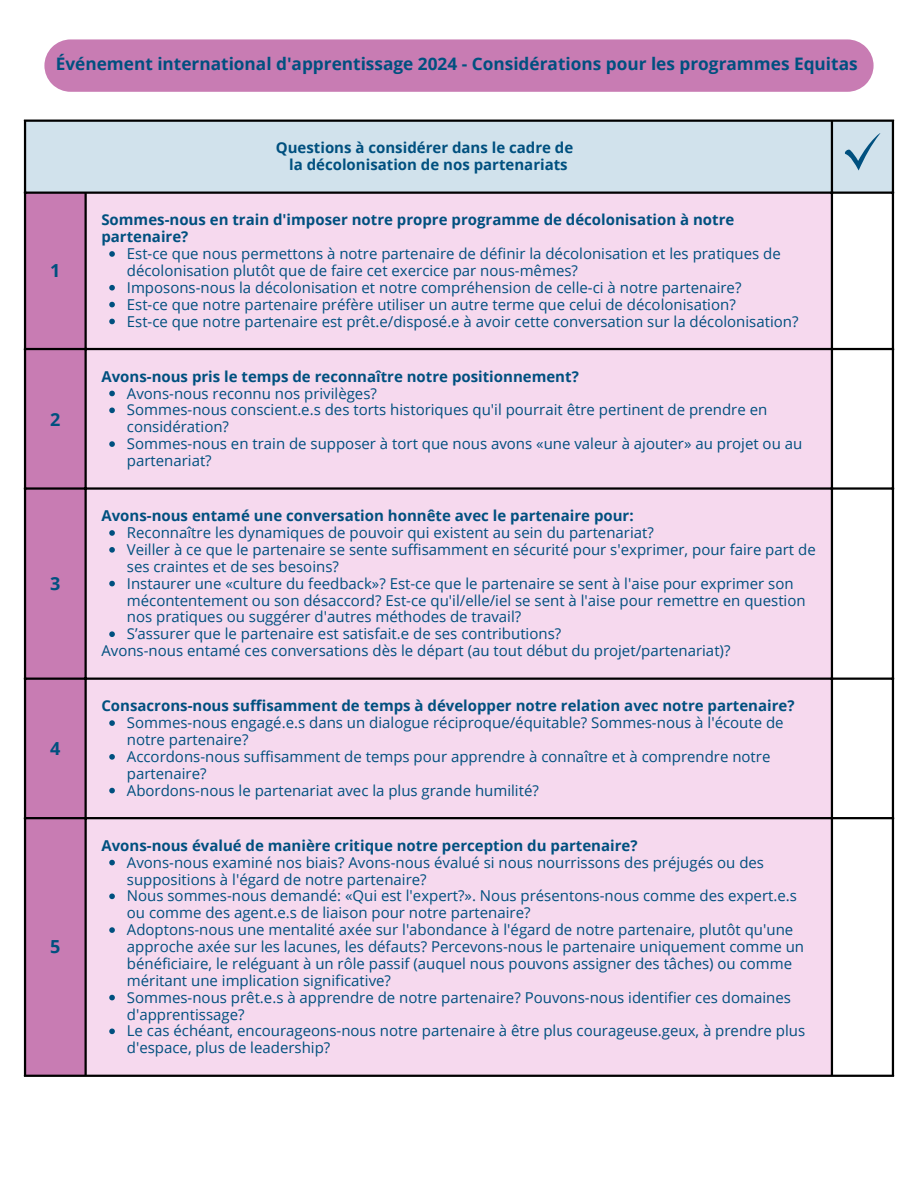
<style>
.page{position:relative;width:918px;height:1188px;background:#fff}
.page>*{position:absolute;margin:0;border:0;box-sizing:border-box;transform-origin:0 0}
.t1{font:700 18px "Open Sans";color:#00507f}
.t2{font:700 17.25px "Open Sans";color:#00507f}
.t3{font:15px/16.8px "Open Sans";color:#00507f}
.t4{font:700 15px/16.8px "Open Sans";color:#00507f}
</style>
<div class="page">
<div style="left:44px;top:39px;width:830px;height:53px;background:#c87cb3"></div>
<div style="left:26px;top:122px;width:866px;height:70px;background:#d1e2ec"></div>
<div style="left:26px;top:194px;width:59px;height:881px;background:#c87cb3"></div>
<div style="left:87px;top:194px;width:744px;height:881px;background:#f6d9ee"></div>
<svg style="left:109px;top:251px;width:6px;height:6px"></svg>
<svg style="left:109px;top:285px;width:6px;height:6px"></svg>
<svg style="left:109px;top:302px;width:6px;height:5px"></svg>
<svg style="left:109px;top:319px;width:6px;height:5px"></svg>
<svg style="left:109px;top:391px;width:6px;height:5px"></svg>
<svg style="left:109px;top:408px;width:6px;height:5px"></svg>
<svg style="left:109px;top:441px;width:6px;height:6px"></svg>
<svg style="left:109px;top:530px;width:6px;height:6px"></svg>
<svg style="left:109px;top:547px;width:6px;height:6px"></svg>
<svg style="left:109px;top:581px;width:6px;height:5px"></svg>
<svg style="left:109px;top:631px;width:6px;height:6px"></svg>
<svg style="left:109px;top:720px;width:6px;height:6px"></svg>
<svg style="left:109px;top:754px;width:6px;height:6px"></svg>
<svg style="left:109px;top:788px;width:6px;height:5px"></svg>
<svg style="left:109px;top:860px;width:6px;height:5px"></svg>
<svg style="left:109px;top:894px;width:6px;height:5px"></svg>
<svg style="left:109px;top:927px;width:6px;height:6px"></svg>
<svg style="left:109px;top:995px;width:6px;height:5px"></svg>
<svg style="left:109px;top:1029px;width:6px;height:5px"></svg>
<hr style="left:24px;top:122px;width:2px;height:953px;background:#000">
<hr style="left:85px;top:194px;width:2px;height:881px;background:#000">
<hr style="left:831px;top:122px;width:2px;height:953px;background:#000">
<hr style="left:892px;top:122px;width:2px;height:953px;background:#000">
<hr style="left:24px;top:120px;width:870px;height:2px;background:#000">
<hr style="left:24px;top:192px;width:870px;height:2px;background:#000">
<hr style="left:24px;top:348px;width:870px;height:2px;background:#000">
<hr style="left:24px;top:487px;width:870px;height:3px;background:#000">
<hr style="left:24px;top:678px;width:870px;height:2px;background:#000">
<hr style="left:24px;top:817px;width:870px;height:2px;background:#000">
<hr style="left:24px;top:1075px;width:870px;height:2px;background:#000">
<svg style="left:844px;top:130px;width:39px;height:41px"></svg>
<p class="t2" style="left:56px;top:52px;width:803px">Événement international d'apprentissage 2024 - Considérations pour les programmes Equitas</p>
<p class="t1" style="left:50px;top:258px;width:12px">1</p>
<p class="t1" style="left:50px;top:406px;width:12px">2</p>
<p class="t1" style="left:50px;top:571px;width:12px">3</p>
<p class="t1" style="left:50px;top:736px;width:12px">4</p>
<p class="t1" style="left:50px;top:934px;width:12px">5</p>
<h1 class="t4" style="left:276px;top:139px;width:299px">Questions à considérer dans le cadre de</h1>
<p class="t4" style="left:289px;top:156px;width:280px">la décolonisation de nos partenariats</p>
<p class="t4" style="left:101px;top:211px;width:635px">Sommes-nous en train d'imposer notre propre programme de décolonisation à notre partenaire?</p>
<p class="t3" style="left:127px;top:245px;width:656px">Est-ce que nous permettons à notre partenaire de définir la décolonisation et les pratiques de décolonisation plutôt que de faire cet exercice par nous-mêmes?</p>
<p class="t3" style="left:127px;top:279px;width:616px">Imposons-nous la décolonisation et notre compréhension de celle-ci à notre partenaire?</p>
<p class="t3" style="left:127px;top:295px;width:610px">Est-ce que notre partenaire préfère utiliser un autre terme que celui de décolonisation?</p>
<p class="t3" style="left:127px;top:312px;width:673px">Est-ce que notre partenaire est prêt.e/disposé.e à avoir cette conversation sur la décolonisation?</p>
<p class="t4" style="left:101px;top:367px;width:479px">Avons-nous pris le temps de reconnaître notre positionnement?</p>
<p class="t3" style="left:127px;top:384px;width:252px">Avons-nous reconnu nos privilèges?</p>
<p class="t3" style="left:127px;top:401px;width:642px">Sommes-nous conscient.e.s des torts historiques qu'il pourrait être pertinent de prendre en considération?</p>
<p class="t3" style="left:127px;top:435px;width:677px">Sommes-nous en train de supposer à tort que nous avons «une valeur à ajouter» au projet ou au partenariat?</p>
<p class="t4" style="left:101px;top:507px;width:534px">Avons-nous entamé une conversation honnête avec le partenaire pour:</p>
<p class="t3" style="left:127px;top:524px;width:529px">Reconnaître les dynamiques de pouvoir qui existent au sein du partenariat?</p>
<p class="t3" style="left:127px;top:541px;width:690px">Veiller à ce que le partenaire se sente suffisamment en sécurité pour s'exprimer, pour faire part de ses craintes et de ses besoins?</p>
<p class="t3" style="left:127px;top:574px;width:680px">Instaurer une «culture du feedback»? Est-ce que le partenaire se sent à l'aise pour exprimer son mécontentement ou son désaccord? Est-ce qu'il/elle/iel se sent à l'aise pour remettre en question nos pratiques ou suggérer d'autres méthodes de travail?</p>
<p class="t3" style="left:127px;top:625px;width:436px">S’assurer que le partenaire est satisfait.e de ses contributions?</p>
<p class="t3" style="left:101px;top:642px;width:631px">Avons-nous entamé ces conversations dès le départ (au tout début du projet/partenariat)?</p>
<p class="t4" style="left:101px;top:697px;width:695px">Consacrons-nous suffisamment de temps à développer notre relation avec notre partenaire?</p>
<p class="t3" style="left:127px;top:714px;width:658px">Sommes-nous engagé.e.s dans un dialogue réciproque/équitable? Sommes-nous à l'écoute de notre partenaire?</p>
<p class="t3" style="left:127px;top:748px;width:645px">Accordons-nous suffisamment de temps pour apprendre à connaître et à comprendre notre partenaire?</p>
<p class="t3" style="left:127px;top:781px;width:414px">Abordons-nous le partenariat avec la plus grande humilité?</p>
<p class="t4" style="left:101px;top:837px;width:538px">Avons-nous évalué de manière critique notre perception du partenaire?</p>
<p class="t3" style="left:127px;top:853px;width:639px">Avons-nous examiné nos biais? Avons-nous évalué si nous nourrissons des préjugés ou des suppositions à l'égard de notre partenaire?</p>
<p class="t3" style="left:127px;top:887px;width:672px">Nous sommes-nous demandé: «Qui est l'expert?». Nous présentons-nous comme des expert.e.s ou comme des agent.e.s de liaison pour notre partenaire?</p>
<p class="t3" style="left:127px;top:921px;width:679px">Adoptons-nous une mentalité axée sur l'abondance à l'égard de notre partenaire, plutôt qu'une approche axée sur les lacunes, les défauts? Percevons-nous le partenaire uniquement comme un bénéficiaire, le reléguant à un rôle passif (auquel nous pouvons assigner des tâches) ou comme méritant une implication significative?</p>
<p class="t3" style="left:127px;top:988px;width:666px">Sommes-nous prêt.e.s à apprendre de notre partenaire? Pouvons-nous identifier ces domaines d'apprentissage?</p>
<p class="t3" style="left:127px;top:1022px;width:680px">Le cas échéant, encourageons-nous notre partenaire à être plus courageuse.geux, à prendre plus d'espace, plus de leadership?</p>
</div>
